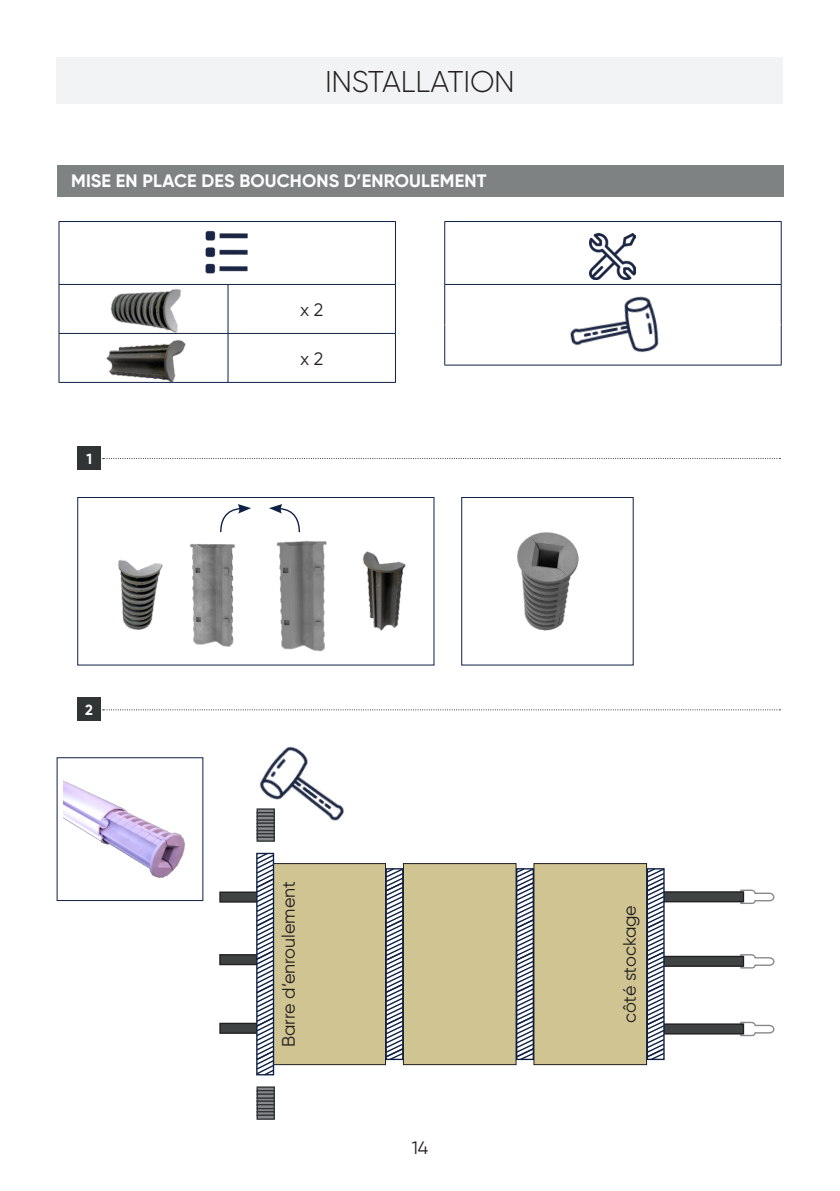
<style>
.page{position:relative;width:840px;height:1191px;background:#fff}
.page>*{position:absolute;margin:0;border:0;box-sizing:border-box;transform-origin:0 0}
.NOM_CHAPITRE{font:300 30px "Gilroy";letter-spacing:-.01em;color:#231f20}
.TEXTE{font:18px "Gilroy";color:#231f20}
.t1{font:700 18px "Gilroy";letter-spacing:.01em;color:#fff}
.TEXTE-2{font:700 14.6px "Gilroy";color:#fff}
</style>
<div class="page">
<div style="left:57px;top:57px;width:725px;height:46px;background:#f2f3f4"></div>
<hr style="left:59px;top:221px;width:169px;height:1px;background:#0e2045">
<hr style="left:59px;top:222px;width:1px;height:62px;background:#0e2045">
<hr style="left:228px;top:221px;width:167px;height:1px;background:#0e2045">
<hr style="left:395px;top:222px;width:1px;height:62px;background:#0e2045">
<hr style="left:59px;top:284px;width:169px;height:1px;background:#0e2045">
<hr style="left:59px;top:285px;width:1px;height:48px;background:#0e2045">
<hr style="left:228px;top:284px;width:167px;height:1px;background:#0e2045">
<hr style="left:227px;top:285px;width:1px;height:48px;background:#0e2045">
<hr style="left:395px;top:285px;width:1px;height:48px;background:#0e2045">
<hr style="left:59px;top:333px;width:169px;height:1px;background:#0e2045">
<hr style="left:59px;top:334px;width:1px;height:48px;background:#0e2045">
<hr style="left:228px;top:333px;width:167px;height:1px;background:#0e2045">
<hr style="left:227px;top:334px;width:1px;height:48px;background:#0e2045">
<hr style="left:395px;top:334px;width:1px;height:48px;background:#0e2045">
<hr style="left:59px;top:382px;width:169px;height:1px;background:#0e2045">
<hr style="left:228px;top:382px;width:167px;height:1px;background:#0e2045">
<div style="left:461px;top:497px;width:172px;height:168px;border:1px solid #0e2045"></div>
<div style="left:77px;top:497px;width:357px;height:168px;border:1px solid #0e2045"></div>
<img style="left:64px;top:781px;width:121px;height:97px">
<img style="left:517px;top:532px;width:62px;height:99px">
<img style="left:205px;top:230px;width:43px;height:44px">
<hr style="left:444px;top:221px;width:337px;height:1px;background:#0e2045">
<hr style="left:444px;top:222px;width:1px;height:62px;background:#0e2045">
<hr style="left:780px;top:222px;width:1px;height:62px;background:#0e2045">
<hr style="left:444px;top:284px;width:337px;height:1px;background:#0e2045">
<hr style="left:444px;top:285px;width:1px;height:40px;background:#0e2045">
<hr style="left:780px;top:285px;width:1px;height:40px;background:#0e2045">
<hr style="left:444px;top:325px;width:1px;height:40px;background:#0e2045">
<hr style="left:780px;top:325px;width:1px;height:40px;background:#0e2045">
<hr style="left:444px;top:365px;width:337px;height:1px;background:#0e2045">
<img style="left:589px;top:234px;width:46px;height:42px">
<img style="left:558px;top:276px;width:108px;height:90px">
<svg style="left:256px;top:1109px;width:19px;height:2px"></svg>
<svg style="left:256px;top:1111px;width:19px;height:3px"></svg>
<svg style="left:256px;top:1114px;width:19px;height:5px"></svg>
<svg style="left:256px;top:1098px;width:19px;height:2px"></svg>
<svg style="left:256px;top:1100px;width:19px;height:4px"></svg>
<svg style="left:256px;top:1104px;width:19px;height:5px"></svg>
<svg style="left:256px;top:1086px;width:19px;height:4px"></svg>
<svg style="left:256px;top:1090px;width:19px;height:3px"></svg>
<svg style="left:256px;top:1093px;width:19px;height:5px"></svg>
<img style="left:256px;top:746px;width:88px;height:96px">
<img style="left:190px;top:541px;width:137px;height:111px">
<svg style="left:220px;top:504px;width:31px;height:29px"></svg>
<svg style="left:269px;top:504px;width:31px;height:29px"></svg>
<img style="left:109px;top:289px;width:75px;height:45px">
<img style="left:104px;top:339px;width:84px;height:44px">
<img style="left:118px;top:560px;width:45px;height:70px">
<img style="left:362px;top:551px;width:44px;height:80px">
<svg style="left:739px;top:1021px;width:35px;height:16px"></svg>
<div style="left:660px;top:1024px;width:83px;height:9px;background:#404344"></div>
<div style="left:660px;top:1023px;width:83px;height:11px;border:1px solid #231f20"></div>
<svg style="left:740px;top:954px;width:34px;height:15px"></svg>
<div style="left:660px;top:956px;width:83px;height:10px;background:#404344"></div>
<div style="left:660px;top:955px;width:83px;height:12px;border:1px solid #231f20"></div>
<svg style="left:739px;top:889px;width:35px;height:15px"></svg>
<div style="left:660px;top:892px;width:83px;height:9px;background:#404344"></div>
<div style="left:660px;top:891px;width:83px;height:11px;border:1px solid #231f20"></div>
<div style="left:273px;top:863px;width:112px;height:201px;background:#d0c492"></div>
<div style="left:272px;top:863px;width:113px;height:202px;border:1px solid #231f20"></div>
<div style="left:403px;top:863px;width:112px;height:201px;background:#d0c492"></div>
<div style="left:403px;top:863px;width:113px;height:202px;border:1px solid #231f20"></div>
<div style="left:533px;top:863px;width:113px;height:201px;background:#d0c492"></div>
<div style="left:533px;top:863px;width:113px;height:202px;border:1px solid #231f20"></div>
<svg style="left:514px;top:867px;width:20px;height:194px"></svg>
<svg style="left:384px;top:867px;width:20px;height:194px"></svg>
<div style="left:220px;top:1023px;width:43px;height:10px;background:#404344"></div>
<div style="left:219px;top:1022px;width:45px;height:11px;border:1px solid #231f20"></div>
<div style="left:220px;top:954px;width:43px;height:10px;background:#404344"></div>
<div style="left:219px;top:954px;width:45px;height:11px;border:1px solid #231f20"></div>
<div style="left:220px;top:892px;width:43px;height:10px;background:#404344"></div>
<div style="left:219px;top:891px;width:45px;height:11px;border:1px solid #231f20"></div>
<svg style="left:255px;top:852px;width:20px;height:224px"></svg>
<svg style="left:645px;top:867px;width:20px;height:194px"></svg>
<div style="left:77px;top:446px;width:24px;height:24px;background:#303435"></div>
<svg style="left:102px;top:458px;width:676px;height:1px"></svg>
<div style="left:77px;top:697px;width:24px;height:24px;background:#303435"></div>
<svg style="left:102px;top:709px;width:676px;height:1px"></svg>
<div style="left:57px;top:165px;width:726px;height:32px;background:#7f8283"></div>
<p class="NOM_CHAPITRE" style="left:325px;top:63px;width:191px">INSTALLATION</p>
<p class="t1" style="left:71px;top:170px;width:416px">MISE EN PLACE DES BOUCHONS D’ENROULEMENT</p>
<p class="TEXTE-2" style="left:86px;top:450px;width:7px">1</p>
<p class="TEXTE-2" style="left:85px;top:701px;width:9px">2</p>
<p class="TEXTE" style="left:300px;top:299px;width:25px">x 2</p>
<p class="TEXTE" style="left:300px;top:348px;width:25px">x 2</p>
<p class="TEXTE" style="left:277px;top:1047px;width:168px;rotate:-90deg">Barre d’enroulement</p>
<p class="TEXTE" style="left:411px;top:1137px;width:18px">14</p>
<p class="TEXTE" style="left:618px;top:1023px;width:120px;rotate:-90deg">côté stockage</p>
</div>
